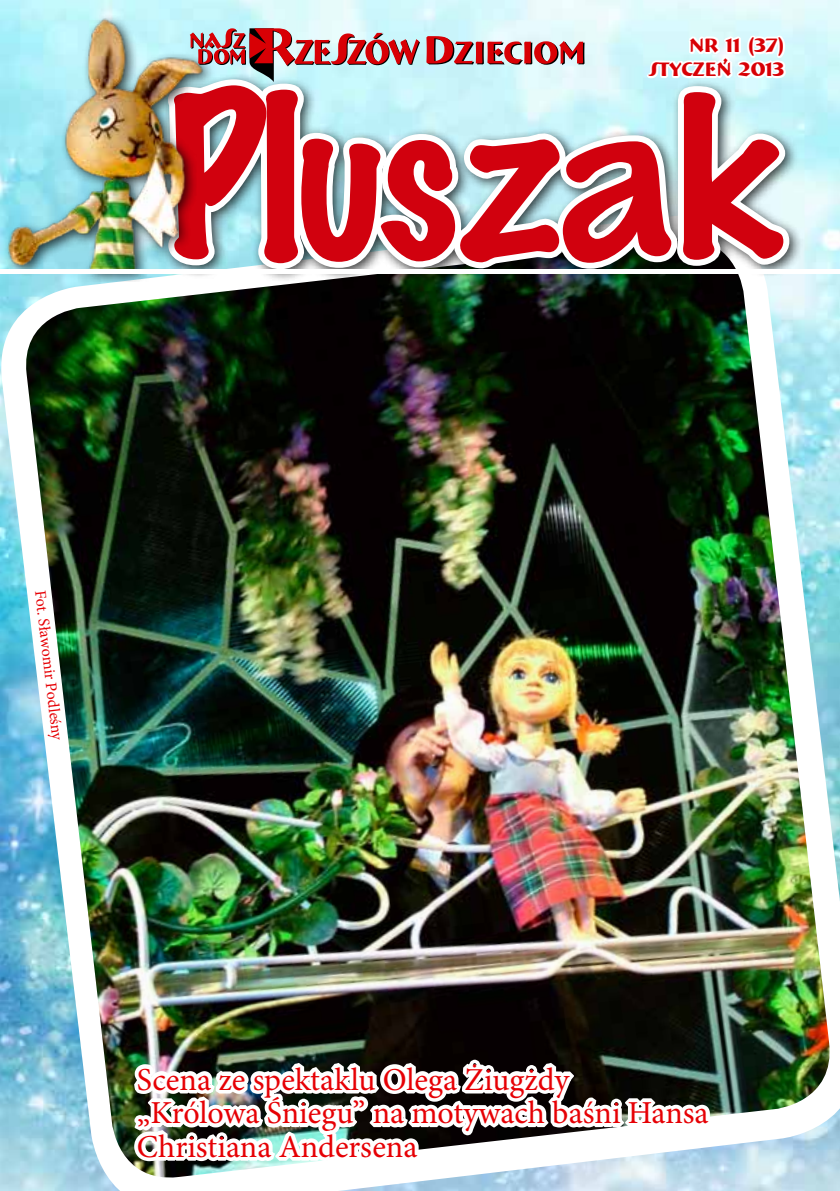
<style>
.page{position:relative;width:840px;height:1191px;background:#fff}
.page>*{position:absolute;margin:0;border:0;box-sizing:border-box;transform-origin:0 0}
.t1{font:224.8px "FL Pismo Reczne 6";color:#d1010e;scale:.71 1}
.t2{font:32px/33.6px "Minion Pro";color:#e60005}
.t3{font:700 20px/24px "Bremen BT";color:#d80005;text-align:right}
.t4{font:16px "Minion Pro";color:#e60005}
</style>
<div class="page">
<img style="left:0;top:206px;width:839px;height:985px">
<img style="left:20px;top:239px;width:815px;height:944px">
<div style="left:161px;top:72px;width:641px;height:210px;background:#000;opacity:.75"></div>
<div style="left:1px;top:11px;width:213px;height:271px;background:#000;opacity:.75"></div>
<img style="left:0;top:10px;width:212px;height:259px">
<div style="left:0;top:269px;width:839px;height:5px;background:#fff"></div>
<svg style="left:158px;top:28px;width:636px;height:249px"></svg>
<img style="left:128px;top:1055px;width:591px;height:120px">
<svg style="left:31px;top:586px;width:36px;height:199px"></svg>
<p class="t3" style="left:649px;top:33px;width:136px">NR 11 (37)<br>STYCZEN 2013</p>
<h1 class="t1" style="left:166px;top:54px;width:864px">Pluszak</h1>
<p class="t3" style="left:722px;top:43px;width:8px">,</p>
<p class="t4" style="left:50px;top:589px;width:152px;rotate:83deg">Fot. Sławomir Podleśny</p>
<p class="t2" style="left:137px;top:1062px;width:573px">Scena ze spektaklu Olega Żiugżdy<br>„Królowa Śniegu” na motywach baśni Hansa<br>Christiana Andersena</p>
</div>
